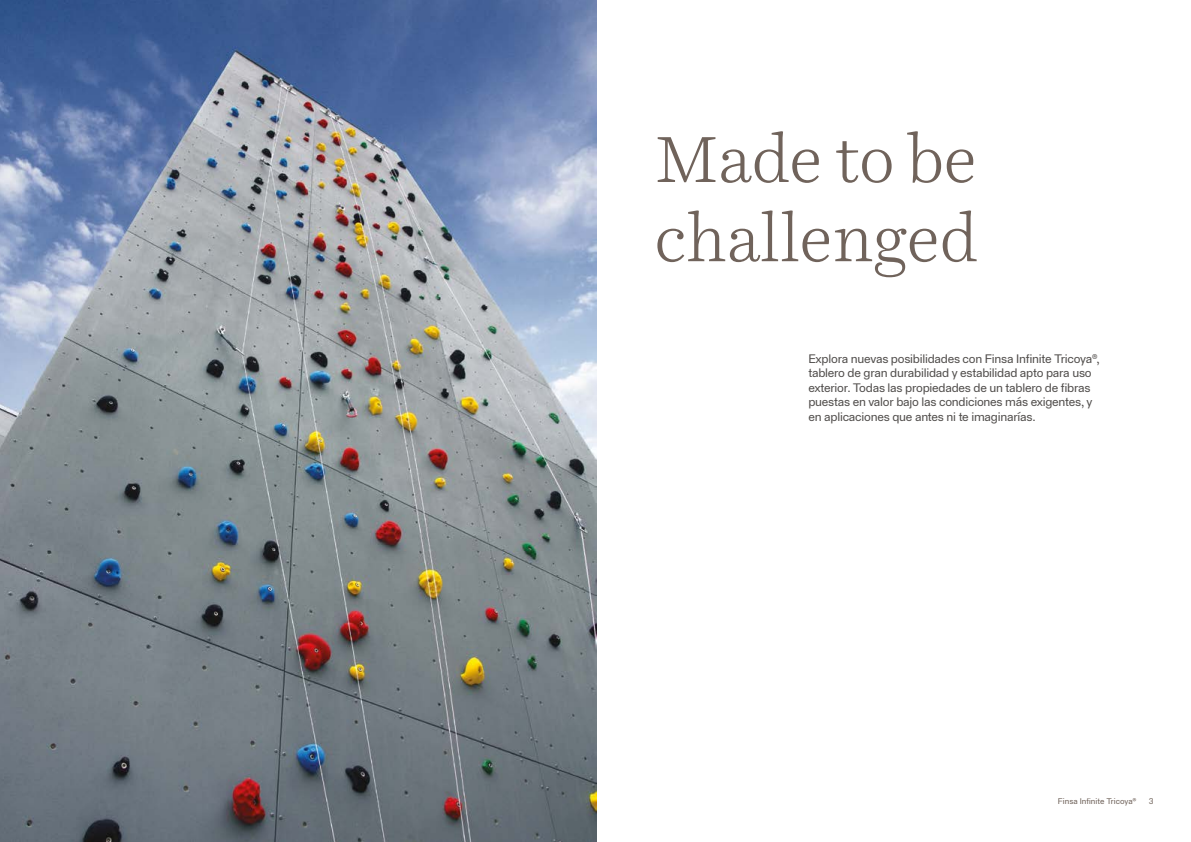
<style>
.page{position:relative;width:1191px;height:842px;background:#fff}
.page>*{position:absolute;margin:0;border:0;box-sizing:border-box;transform-origin:0 0}
.t1{font:300 66px/79.2px "Harrietv 2 Text";color:#70635b}
.t2{font:12px/14.4px "Staff Grotesk";letter-spacing:-.02em;color:#514e4c}
.t3{font:8px "Staff Grotesk";color:#70635b}
</style>
<div class="page">
<img style="left:0;top:0;width:597px;height:842px">
<h1 class="t1" style="left:655px;top:120px;width:324px">Made to be challenged</h1>
<p class="t2" style="left:808px;top:351px;width:293px">Explora nuevas posibilidades con Finsa Infinite Tricoya®, tablero de gran durabilidad y estabilidad apto para uso exterior. Todas las propiedades de un tablero de fibras puestas en valor bajo las condiciones más exigentes, y en aplicaciones que antes ni te imaginarías.</p>
<p class="t3" style="left:1058px;top:796px;width:80px">Finsa Infinite Tricoya®</p>
<p class="t3" style="left:1148px;top:796px;width:6px">3</p>
</div>
